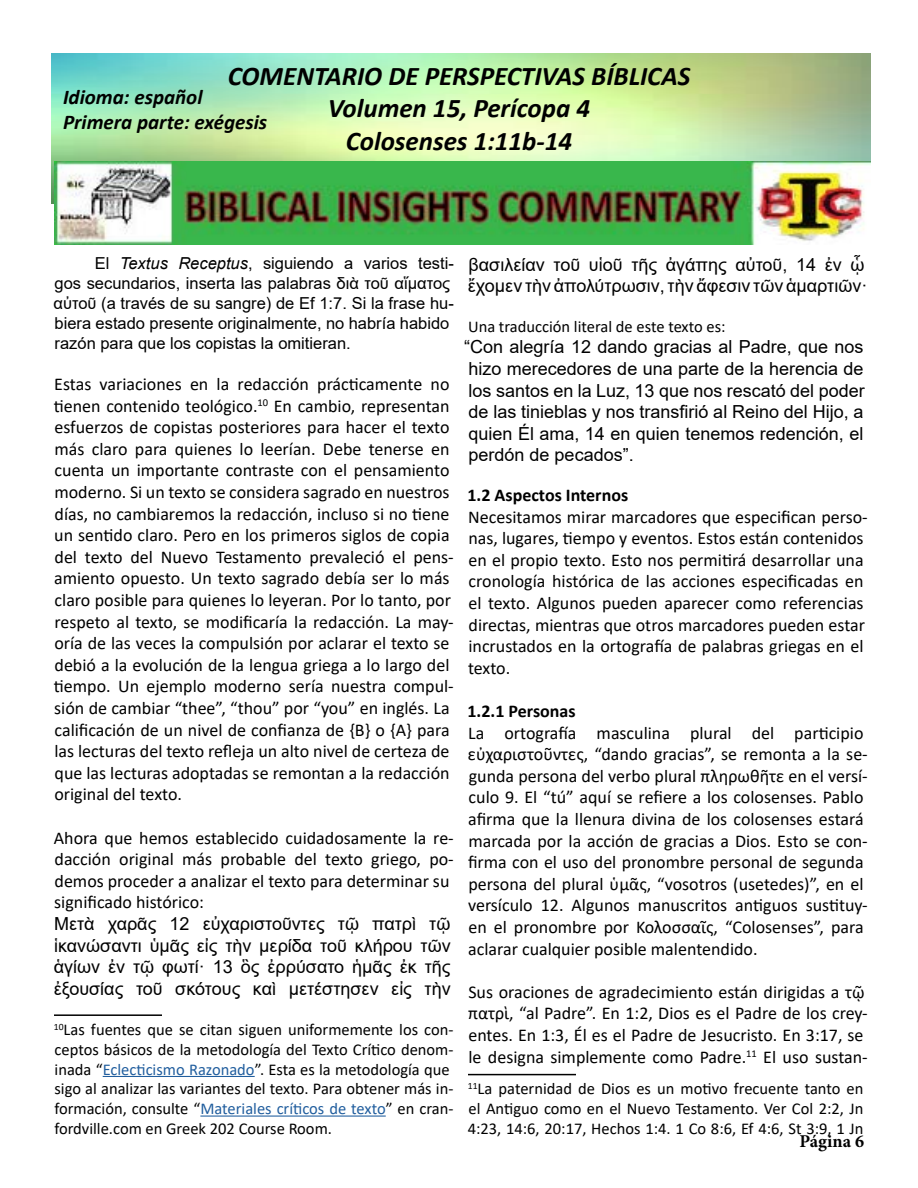
<style>
.page{position:relative;width:918px;height:1188px;background:#fff}
.page>*{position:absolute;margin:0;border:0;box-sizing:border-box;transform-origin:0 0}
.t1{font:italic 700 27px/32.4px "Calibri";color:#000;text-align:center}
.t2{font:italic 700 21px/25.2px "Calibri";color:#000}
.t3{font:18px/21.6px "Calibri";color:#000}
.t4{font:18px/21.6px "Arial";color:#000;text-align:justify}
.t5{font:700 18px "Calibri";color:#000}
.t6{font:700 18px "Minion Pro";color:#000}
.t7{font:16.5px/19.8px "Calibri";color:#000}
.t8{font:16.5px/19.8px "Arial";color:#000}
.s1{font-style:italic}
.s2{color:#215e9e}
</style>
<div class="page">
<img style="left:51px;top:53px;width:819px;height:150px">
<img style="left:54px;top:162px;width:816px;height:82px">
<hr style="left:54px;top:1014px;width:108px;height:2px;background:#000">
<hr style="left:103px;top:1076px;width:152px;height:1px;background:#215e9e">
<hr style="left:200px;top:1116px;width:186px;height:1px;background:#215e9e">
<hr style="left:468px;top:1074px;width:108px;height:1px;background:#000">
<h1 class="t1" style="left:228px;top:59px;width:464px">COMENTARIO DE PERSPECTIVAS BÍBLICAS<br>Volumen 15, Perícopa 4<br>Colosenses 1:11b-14</h1>
<p class="t2" style="left:63px;top:84px;width:206px">Idioma: español<br>Primera parte: exégesis</p>
<p class="t8" style="left:54px;top:254px;width:402px;text-indent:41px">El <span class="s1">Textus Receptus</span>, siguiendo a varios testi&shy;gos secundarios, inserta las palabras διὰ τοῦ αἵματος αὐτοῦ (a través de su sangre) de Ef 1:7. Si la frase hu&shy;biera estado presente originalmente, no habría habido razón para que los copistas la omitieran.</p>
<p class="t3" style="left:54px;top:373px;width:401px">Estas variaciones en la redacción prácticamente no tienen contenido teológico.<sup>10</sup> En cambio, representan esfuerzos de copistas posteriores para hacer el texto más claro para quienes lo leerían. Debe tenerse en cuenta un importante contraste con el pensamiento moderno. Si un texto se considera sagrado en nuestros días, no cambiaremos la redacción, incluso si no tiene un sentido claro. Pero en los primeros siglos de copia del texto del Nuevo Testamento prevaleció el pens&shy;amiento opuesto. Un texto sagrado debía ser lo más claro posible para quienes lo leyeran. Por lo tanto, por respeto al texto, se modificaría la redacción. La may&shy;oría de las veces la compulsión por aclarar el texto se debió a la evolución de la lengua griega a lo largo del tiempo. Un ejemplo moderno sería nuestra compul&shy;sión de cambiar “thee”, “thou” por “you” en inglés. La calificación de un nivel de confianza de {B} o {A} para las lecturas del texto refleja un alto nivel de certeza de que las lecturas adoptadas se remontan a la redacción original del texto.</p>
<p class="t3" style="left:54px;top:826px;width:401px">Ahora que hemos establecido cuidadosamente la re&shy;dacción original más probable del texto griego, po&shy;demos proceder a analizar el texto para determinar su significado histórico:</p>
<p class="t4" style="left:54px;top:913px;width:399px">Μετὰ χαρᾶς 12 εὐχαριστοῦντες τῷ πατρὶ τῷ ἱκανώσαντι ὑμᾶς εἰς τὴν μερίδα τοῦ κλήρου τῶν ἁγίων ἐν τῷ φωτί· 13 ὃς ἐρρύσατο ἡμᾶς ἐκ τῆς ἐξουσίας τοῦ σκότους καὶ μετέστησεν εἰς τὴν</p>
<p class="t7" style="left:54px;top:1019px;width:401px"><sup>10</sup>Las fuentes que se citan siguen uniformemente los con&shy;ceptos básicos de la metodología del Texto Crítico denom&shy;inada “<span class="s2">Eclecticismo Razonado</span>”. Esta es la metodología que sigo al analizar las variantes del texto. Para obtener más in&shy;formación, consulte “<span class="s2">Materiales críticos de texto</span>” en cran&shy;fordville.com en Greek 202 Course Room.</p>
<p class="t4" style="left:468px;top:253px;width:401px">βασιλείαν τοῦ υἱοῦ τῆς ἀγάπης αὐτοῦ, 14 ἐν ᾧ ἔχομεν τὴν ἀπολύτρωσιν, τὴν ἄφεσιν τῶν ἁμαρτιῶν·</p>
<p class="t7" style="left:468px;top:316px;width:259px">Una traducción literal de este texto es:</p>
<p class="t4" style="left:464px;top:336px;width:402px">“Con alegría 12 dando gracias al Padre, que nos hizo merecedores de una parte de la herencia de los santos en la Luz, 13 que nos rescató del poder de las tinieblas y nos transfirió al Reino del Hijo, a quien Él ama, 14 en quien tenemos redención, el perdón de pecados”.</p>
<p class="t5" style="left:467px;top:482px;width:162px">1.2 Aspectos Internos</p>
<p class="t3" style="left:468px;top:505px;width:401px">Necesitamos mirar marcadores que especifican perso&shy;nas, lugares, tiempo y eventos. Estos están contenidos en el propio texto. Esto nos permitirá desarrollar una cronología histórica de las acciones especificadas en el texto. Algunos pueden aparecer como referencias directas, mientras que otros marcadores pueden estar incrustados en la ortografía de palabras griegas en el texto.</p>
<p class="t5" style="left:467px;top:698px;width:110px">1.2.1 Personas</p>
<p class="t3" style="left:468px;top:721px;width:402px">La ortografía masculina plural del participio εὐχαριστοῦντες, “dando gracias”, se remonta a la se&shy;gunda persona del verbo plural πληρωθῆτε en el versí&shy;culo 9. El “tú” aquí se refiere a los colosenses. Pablo afirma que la llenura divina de los colosenses estará marcada por la acción de gracias a Dios. Esto se con&shy;firma con el uso del pronombre personal de segunda persona del plural ὑμᾶς, “vosotros (usetedes)”, en el versículo 12. Algunos manuscritos antiguos sustituy&shy;en el pronombre por Κολοσσαῖς, “Colosenses”, para aclarar cualquier posible malentendido.</p>
<p class="t3" style="left:468px;top:980px;width:401px">Sus oraciones de agradecimiento están dirigidas a τῷ πατρὶ, “al Padre”. En 1:2, Dios es el Padre de los crey&shy;entes. En 1:3, Él es el Padre de Jesucristo. En 3:17, se le designa simplemente como Padre.<sup>11</sup> El uso sustan-</p>
<p class="t7" style="left:468px;top:1079px;width:397px;text-align:justify"><sup>11</sup>La paternidad de Dios es un motivo frecuente tanto en el Antiguo como en el Nuevo Testamento. Ver Col 2:2, Jn 4:23, 14:6, 20:17, Hechos 1:4. 1 Co 8:6, Ef 4:6, St 3:9, 1 Jn</p>
<p class="t6" style="left:799px;top:1129px;width:66px">Página 6</p>
</div>
